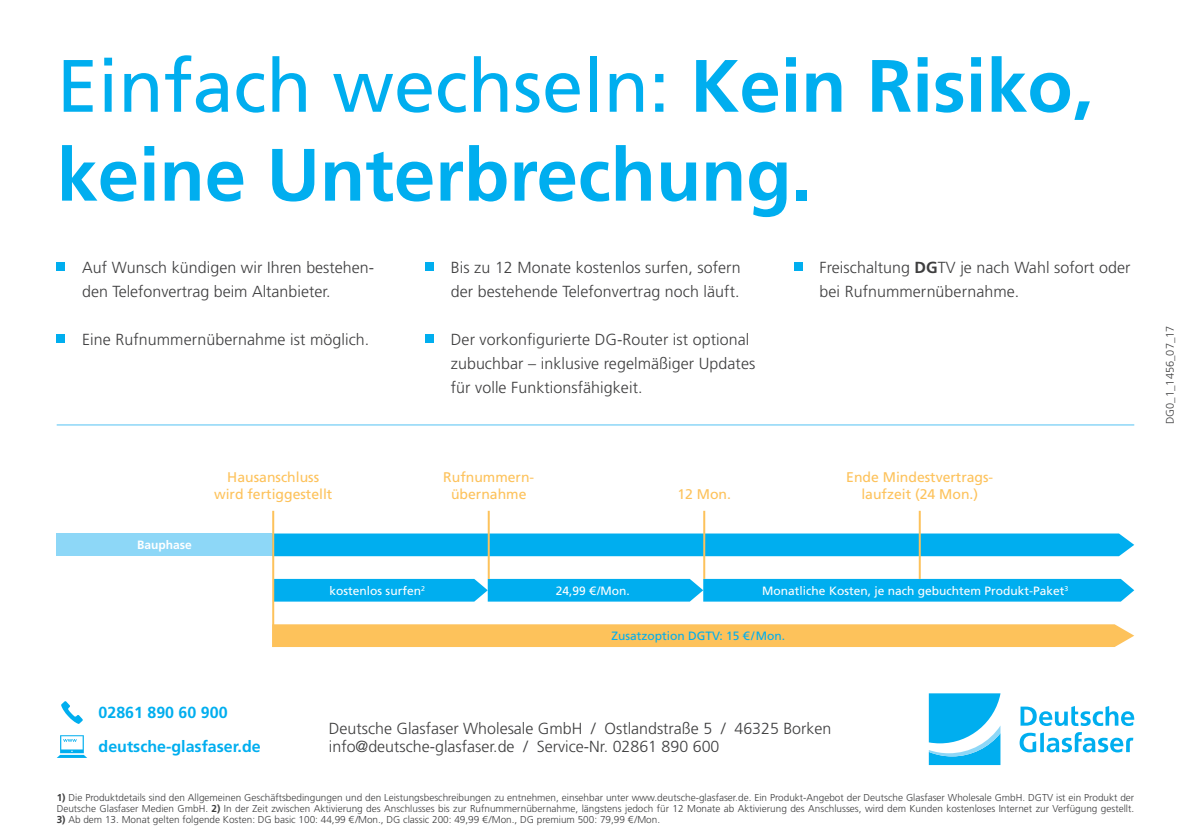
<style>
.page{position:relative;width:1191px;height:840px;background:#fff}
.page>*{position:absolute;margin:0;border:0;box-sizing:border-box;transform-origin:0 0}
.t1{font:700 74px/88.8px "Frutiger LT Std";color:#00aeef}
.t2{font:300 16px/24px "Frutiger LT Std";letter-spacing:.005em;color:#3e3e3f}
.t3{font:700 16px/34px "Frutiger LT Std";color:#00aeef}
.t4{font:14px/16.8px "Frutiger LT Std";color:#fdc25b;text-align:center}
.t5{font:12px "Frutiger LT Std";color:#fff}
.t6{font:12px "Frutiger LT Std";color:#00aeef}
.t7{font:700 12px "Frutiger LT Std";color:#fff}
.t8{font:300 11px "Frutiger LT Std";color:#3e3e3f}
.t9{font:300 10px/11px "Frutiger LT Std";color:#3e3e3f}
.t10{font:7px "Frutiger LT Std";color:#fff}
.s1{font-weight:400}
.s2{font-weight:700}
</style>
<div class="page">
<svg style="left:1019px;top:732px;width:114px;height:20px"></svg>
<svg style="left:1020px;top:706px;width:114px;height:19px"></svg>
<svg style="left:928px;top:693px;width:72px;height:71px"></svg>
<div style="left:57px;top:262px;width:8px;height:9px;background:#00aeef"></div>
<div style="left:57px;top:334px;width:8px;height:9px;background:#00aeef"></div>
<div style="left:425px;top:262px;width:9px;height:9px;background:#00aeef"></div>
<div style="left:425px;top:334px;width:9px;height:9px;background:#00aeef"></div>
<div style="left:794px;top:262px;width:8px;height:9px;background:#00aeef"></div>
<hr style="left:57px;top:424px;width:1077px;height:1px;background:#8dd7f7">
<svg style="left:274px;top:578px;width:860px;height:23px;background:#10b3ef"></svg>
<div style="left:274px;top:533px;width:860px;height:23px;background:#00aeef"></div>
<div style="left:57px;top:533px;width:215px;height:23px;background:#8dd7f7"></div>
<hr style="left:272px;top:510px;width:2px;height:136px;background:#fdc25b">
<div style="left:272px;top:624px;width:862px;height:22px;background:#fdc25b"></div>
<hr style="left:918px;top:510px;width:2px;height:68px;background:#fdc25b">
<hr style="left:703px;top:510px;width:2px;height:68px;background:#fdc25b">
<hr style="left:488px;top:510px;width:2px;height:68px;background:#fdc25b">
<svg style="left:61px;top:701px;width:22px;height:22px"></svg>
<svg style="left:58px;top:735px;width:28px;height:22px"></svg>
<h1 class="t1" style="left:57px;top:42px;width:1038px"><span class="s1">Einfach wechseln:</span> Kein Risiko, keine Unterbrechung.</h1>
<h2 class="t2" style="left:82px;top:256px;width:293px">Auf Wunsch kündigen wir Ihren bestehen&shy;den Telefonvertrag beim Altanbieter.</h2>
<h2 class="t2" style="left:82px;top:328px;width:289px">Eine Rufnummernübernahme ist möglich.</h2>
<h2 class="t2" style="left:451px;top:256px;width:291px">Bis zu 12 Monate kostenlos surfen, sofern der bestehende Telefonvertrag noch läuft.</h2>
<h2 class="t2" style="left:451px;top:328px;width:306px">Der vorkonfigurierte DG-Router ist optional zubuchbar – inklusive regelmäßiger Updates für volle Funktionsfähigkeit.</h2>
<h2 class="t2" style="left:819px;top:256px;width:312px">Freischaltung <span class="s2">DG</span>TV je nach Wahl sofort oder bei Rufnummernübernahme.</h2>
<p class="t7" style="left:137px;top:538px;width:56px">Bauphase</p>
<h3 class="t4" style="left:214px;top:469px;width:120px">Hausanschluss wird fertiggestellt</h3>
<h3 class="t4" style="left:443px;top:469px;width:93px">Rufnummern&shy;übernahme</h3>
<h3 class="t4" style="left:846px;top:469px;width:149px">Ende Mindestvertrags&shy;laufzeit (24 Mon.)</h3>
<h3 class="t4" style="left:677px;top:485px;width:55px">12 Mon.</h3>
<p class="t5" style="left:330px;top:583px;width:93px">kostenlos surfen</p>
<p class="t5" style="left:555px;top:583px;width:76px">24,99 €/Mon.</p>
<p class="t10" style="left:421px;top:584px;width:5px">2</p>
<p class="t5" style="left:762px;top:583px;width:307px">Monatliche Kosten, je nach gebuchtem Produkt-Paket<sup>3</sup></p>
<p class="t6" style="left:611px;top:628px;width:175px">Zusatzoption DGTV: 15 €/Mon.</p>
<h2 class="t3" style="left:99px;top:695px;width:164px">02861 890 60 900 deutsche-glasfaser.de</h2>
<h2 class="t2" style="left:329px;top:719px;width:504px;line-height:18px">Deutsche Glasfaser Wholesale GmbH / Ostlandstraße 5 / 46325 Borken info@deutsche-glasfaser.de / Service-Nr. 02861 890 600</h2>
<p class="t9" style="left:57px;top:791px;width:1079px"><span class="s2">1)</span> Die Produktdetails sind den Allgemeinen Geschäftsbedingungen und den Leistungsbeschreibungen zu entnehmen, einsehbar unter www.deutsche-glasfaser.de. Ein Produkt-Angebot der Deutsche Glasfaser Wholesale GmbH. DGTV ist ein Produkt der<br>Deutsche Glasfaser Medien GmbH. <span class="s2">2)</span> In der Zeit zwischen Aktivierung des Anschlusses bis zur Rufnummernübernahme, längstens jedoch für 12 Monate ab Aktivierung des Anschlusses, wird dem Kunden kostenloses Internet zur Verfügung gestellt.</p>
<p class="t9" style="left:57px;top:813px;width:605px"><span class="s2">3)</span> Ab dem 13. Monat gelten folgende Kosten: DG basic 100: 44,99 €/Mon., DG classic 200: 49,99 €/Mon., DG premium 500: 79,99 €/Mon.</p>
<p class="t8" style="left:1164px;top:424px;width:100px;rotate:-90deg">DG0_1_1456_07_17</p>
</div>
